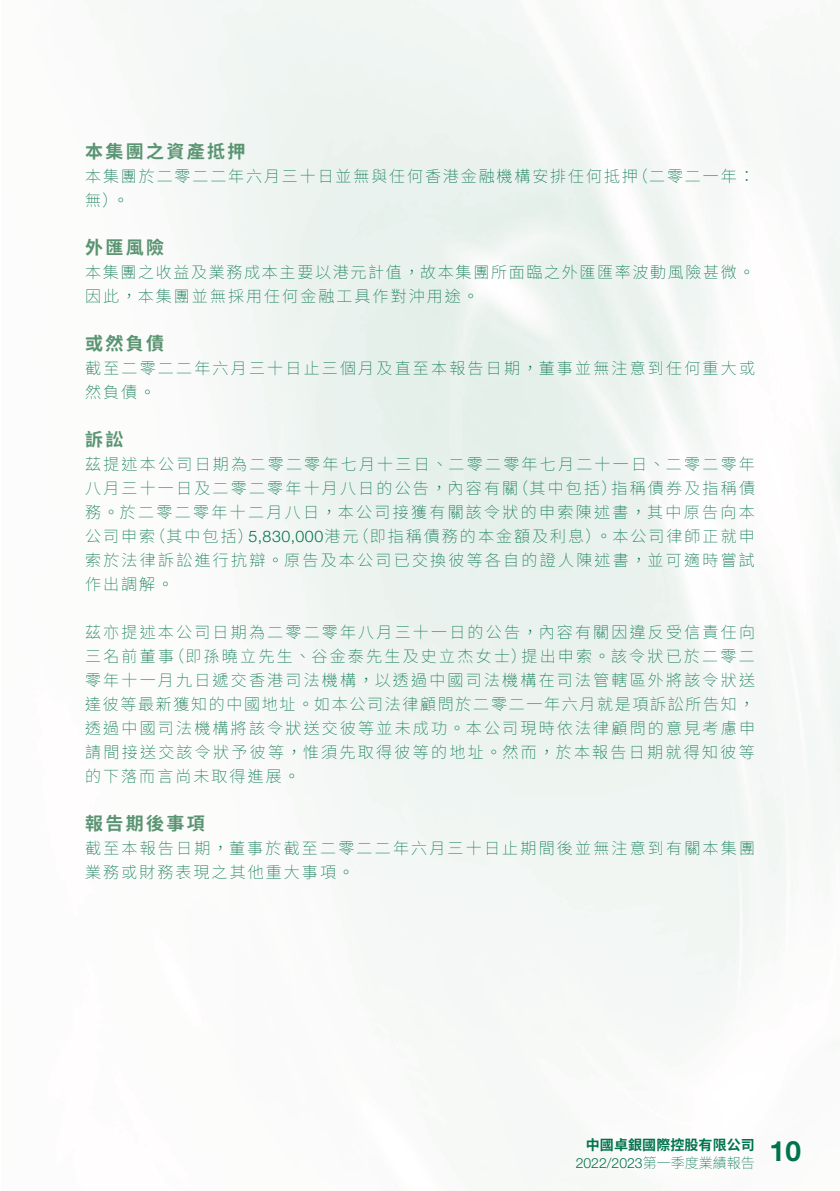
<style>
.page{position:relative;width:840px;height:1191px;background:#fff}
.page>*{position:absolute;margin:0;border:0;box-sizing:border-box;transform-origin:0 0}
.t1{font:700 18px "Source Han Sans HC";letter-spacing:.13em;color:#5a9472}
.t2{font:200 16px/24px "Source Han Sans HC";letter-spacing:.135em;color:#00734c}
.t3{font:200 16px/24px "Source Han Sans HC";letter-spacing:.105em;color:#00734c}
.t4{font:200 16px/24px "Source Han Sans HC";letter-spacing:.115em;color:#00734c}
.t5{font:300 16px "Helvetica Neue LT Std";letter-spacing:.03em;color:#00734c}
.t6{font:300 14px "Helvetica Neue LT Std";color:#00734c}
.t7{font:700 14px "Source Han Sans HC";letter-spacing:.005em;color:#00734c}
.s1{font-family:"Source Han Sans HC";font-weight:200}
.s2{font-family:"Helvetica Neue LT Std";font-size:28px}
</style>
<div class="page">
<p class="t1" style="left:85px;top:141px;width:162px">本集團之資產抵押</p>
<p class="t2" style="left:631px;top:164px;width:124px">（二零二一年：</p>
<p class="t4" style="left:113px;top:164px;width:526px;text-indent:-28px">本集團於二零二二年六月三十日並無與任何香港金融機構安排任何抵押。</p>
<p class="t2" style="left:85px;top:188px;width:35px">無(</p>
<p class="t1" style="left:85px;top:237px;width:80px">外匯風險</p>
<p class="t3" style="left:85px;top:260px;width:671px">本集團之收益及業務成本主要以港元計值，故本集團所面臨之外匯匯率波動風險甚微。因此，本集團並無採用任何金融工具作對沖用途。</p>
<p class="t1" style="left:85px;top:333px;width:80px">或然負債</p>
<p class="t2" style="left:85px;top:356px;width:671px">截至二零二二年六月三十日止三個月及直至本報告日期，董事並無注意到任何重大或然負債。</p>
<p class="t1" style="left:85px;top:429px;width:40px">訴訟</p>
<p class="t2" style="left:85px;top:452px;width:671px;text-align:right">茲提述本公司日期為二零二零年七月十三日、二零二零年七月二十一日、二零二零年指稱債券及指稱債</p>
<p class="t2" style="left:512px;top:476px;width:107px">（其中包括）</p>
<p class="t2" style="left:85px;top:476px;width:434px">八月三十一日及二零二零年十月八日的公告，內容有關</p>
<p class="t2" style="left:85px;top:500px;width:670px">務。於二零二零年十二月八日，本公司接獲有關該令狀的申索陳述書，其中原告向本</p>
<p class="t2" style="left:352px;top:524px;width:403px">（即指稱債務的本金額及利息）。本公司律師正就申</p>
<p class="t2" style="left:149px;top:524px;width:106px">（其中包括）</p>
<p class="t2" style="left:85px;top:524px;width:671px">公司申索<br>索於法律訴訟進行抗辯。原告及本公司已交換彼等各自的證人陳述書，並可適時嘗試作出調解。</p>
<p class="t2" style="left:85px;top:620px;width:671px;text-align:right">茲亦提述本公司日期為二零二零年八月三十一日的公告，內容有關因違反受信責任向提出申索。該令狀已於二零二</p>
<p class="t5" style="left:248px;top:526px;width:112px">5,830,000<span class="s1">港元</span></p>
<p class="t2" style="left:168px;top:644px;width:360px">（即孫曉立先生、谷金泰先生及史立杰女士）</p>
<p class="t2" style="left:85px;top:644px;width:671px">三名前董事<br>零年十一月九日遞交香港司法機構，以透過中國司法機構在司法管轄區外將該令狀送達彼等最新獲知的中國地址。如本公司法律顧問於二零二一年六月就是項訴訟所告知，透過中國司法機構將該令狀送交彼等並未成功。本公司現時依法律顧問的意見考慮申請間接送交該令狀予彼等，惟須先取得彼等的地址。然而，於本報告日期就得知彼等的下落而言尚未取得進展。</p>
<p class="t1" style="left:85px;top:813px;width:121px">報告期後事項</p>
<p class="t2" style="left:85px;top:836px;width:671px">截至本報告日期，董事於截至二零二二年六月三十日止期間後並無注意到有關本集團業務或財務表現之其他重大事項。</p>
<p class="t7" style="left:585px;top:1136px;width:216px">中國卓銀國際控股有限公司 <span class="s2">10</span></p>
<p class="t6" style="left:575px;top:1154px;width:180px">2022/2023<span class="s1">第一季度業績報告</span></p>
</div>
